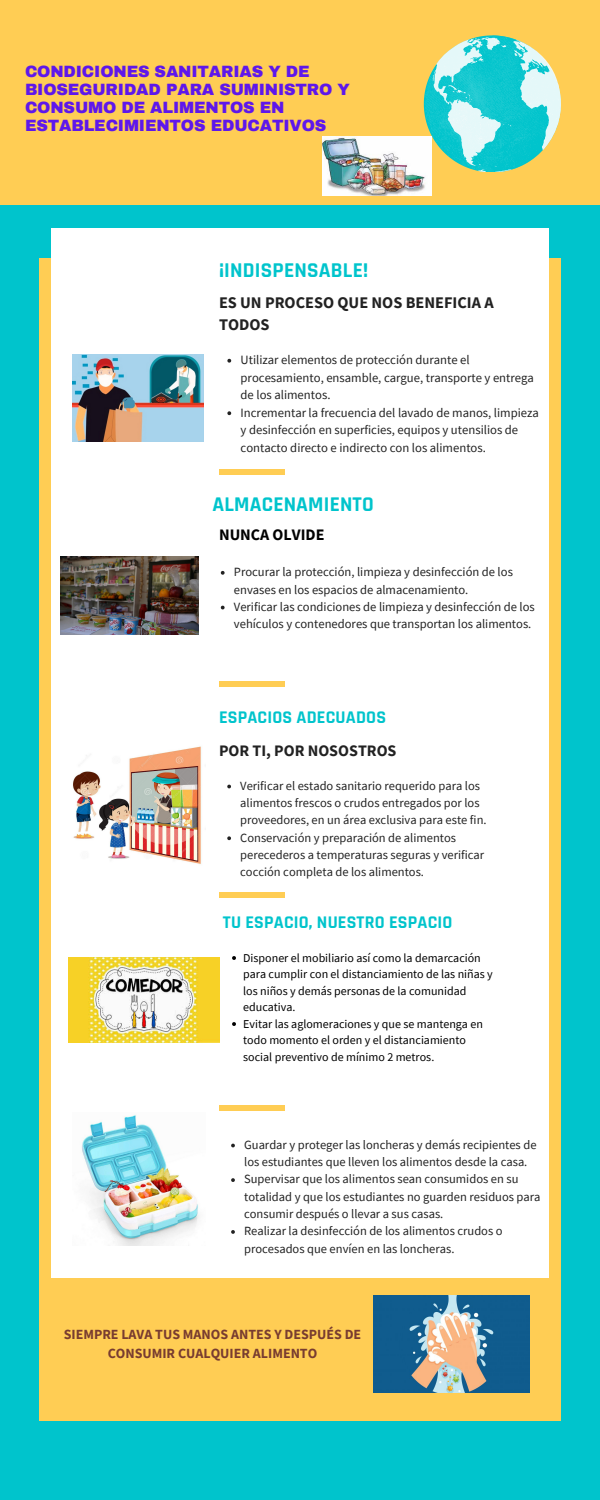
<style>
.page{position:relative;width:600px;height:1500px;background:#00c4cc}
.page>*{position:absolute;margin:0;border:0;box-sizing:border-box;transform-origin:0 0}
.t1{font:700 21.3px "Rajdhani";letter-spacing:.01em;color:#00c4cc}
.t2{font:700 21.2px "Rajdhani";letter-spacing:.01em;color:#00c4cc}
.t3{font:700 18px "Rajdhani";letter-spacing:.01em;color:#00c4cc}
.t4{font:700 16.2px/22.1px "Source Sans Pro";color:#222}
.t5{font:900 16px/18px "Archivo";letter-spacing:-.01em;color:#5e17eb}
.t6{font:700 16px "Source Sans Pro";color:#222}
.t7{font:700 16px "Source Sans Pro";color:#000}
.t8{font:700 14px/19.5px "Source Sans Pro";color:#783c30;text-align:center}
.t9{font:12.7px/17.5px "Source Sans Pro";color:#222}
.t10{font:12.6px/17.4px "Source Sans Pro";color:#222}
.t11{font:12.5px/17.3px "Source Sans Pro";color:#222}
.t12{font:12px/16.5px "Source Sans Pro";color:#000}
</style>
<div class="page">
<div style="left:0;top:0;width:600px;height:205px;background:#ffcd54"></div>
<svg style="left:424px;top:35px;width:137px;height:137px"></svg>
<div style="left:39px;top:258px;width:522px;height:1162px;background:#ffcd54"></div>
<div style="left:51px;top:228px;width:498px;height:1049px;background:#fff"></div>
<div style="left:219px;top:470px;width:66px;height:6px;background:#ffcd54"></div>
<div style="left:219px;top:681px;width:66px;height:6px;background:#ffcd54"></div>
<div style="left:219px;top:892px;width:66px;height:6px;background:#ffcd54"></div>
<div style="left:219px;top:1106px;width:66px;height:6px;background:#ffcd54"></div>
<img style="left:72px;top:354px;width:131px;height:88px">
<img style="left:60px;top:557px;width:139px;height:78px">
<img style="left:322px;top:137px;width:110px;height:59px">
<img style="left:81px;top:1115px;width:118px;height:131px">
<img style="left:73px;top:746px;width:128px;height:118px">
<svg style="left:227px;top:359px;width:4px;height:4px"></svg>
<svg style="left:227px;top:411px;width:4px;height:4px"></svg>
<svg style="left:231px;top:1144px;width:4px;height:3px"></svg>
<svg style="left:231px;top:1178px;width:4px;height:4px"></svg>
<svg style="left:231px;top:1230px;width:4px;height:4px"></svg>
<img style="left:68px;top:958px;width:151px;height:85px">
<img style="left:373px;top:1295px;width:156px;height:98px">
<svg style="left:221px;top:571px;width:4px;height:4px"></svg>
<svg style="left:221px;top:606px;width:4px;height:3px"></svg>
<svg style="left:227px;top:785px;width:4px;height:3px"></svg>
<svg style="left:227px;top:836px;width:4px;height:4px"></svg>
<svg style="left:232px;top:956px;width:4px;height:4px"></svg>
<svg style="left:232px;top:1022px;width:4px;height:4px"></svg>
<p class="t5" style="left:25px;top:62px;width:327px">CONDICIONES SANITARIAS Y DE<br>BIOSEGURIDAD PARA SUMINISTRO Y<br>CONSUMO DE ALIMENTOS EN<br>ESTABLECIMIENTOS EDUCATIVOS</p>
<h1 class="t1" style="left:219px;top:257px;width:151px">¡INDISPENSABLE!</h1>
<p class="t4" style="left:219px;top:291px;width:276px">ES UN PROCESO QUE NOS BENEFICIA A<br>TODOS</p>
<p class="t9" style="left:241px;top:351px;width:300px">Utilizar elementos de protección durante el procesamiento, ensamble, cargue, transporte y entrega de los alimentos.<br>Incrementar la frecuencia del lavado de manos, limpieza y desinfección en superficies, equipos y utensilios de contacto directo e indirecto con los alimentos.</p>
<h2 class="t2" style="left:213px;top:491px;width:163px">ALMACENAMIENTO</h2>
<p class="t7" style="left:219px;top:524px;width:107px">NUNCA OLVIDE</p>
<p class="t10" style="left:234px;top:563px;width:302px">Procurar la protección, limpieza y desinfección de los envases en los espacios de almacenamiento.<br>Verificar las condiciones de limpieza y desinfección de los vehículos y contenedores que transportan los alimentos.</p>
<h3 class="t3" style="left:219px;top:706px;width:169px">ESPACIOS ADECUADOS</h3>
<p class="t6" style="left:219px;top:741px;width:179px">POR TI, POR NOSOSTROS</p>
<p class="t11" style="left:240px;top:777px;width:248px">Verificar el estado sanitario requerido para los alimentos frescos o crudos entregados por los proveedores, en un área exclusiva para este fin.<br>Conservación y preparación de alimentos perecederos a temperaturas seguras y verificar cocción completa de los alimentos.</p>
<h3 class="t3" style="left:223px;top:911px;width:231px">TU ESPACIO, NUESTRO ESPACIO</h3>
<p class="t12" style="left:243px;top:949px;width:251px">Disponer el mobiliario así como la demarcación para cumplir con el distanciamiento de las niñas y los niños y demás personas de la comunidad educativa.<br>Evitar las aglomeraciones y que se mantenga en todo momento el orden y el distanciamiento social preventivo de mínimo 2 metros.</p>
<p class="t11" style="left:244px;top:1136px;width:298px">Guardar y proteger las loncheras y demás recipientes de los estudiantes que lleven los alimentos desde la casa.<br>Supervisar que los alimentos sean consumidos en su totalidad y que los estudiantes no guarden residuos para consumir después o llevar a sus casas.<br>Realizar la desinfección de los alimentos crudos o procesados que envíen en las loncheras.</p>
<p class="t8" style="left:64px;top:1324px;width:299px">SIEMPRE LAVA TUS MANOS ANTES Y DESPUÉS DE<br>CONSUMIR CUALQUIER ALIMENTO</p>
</div>
